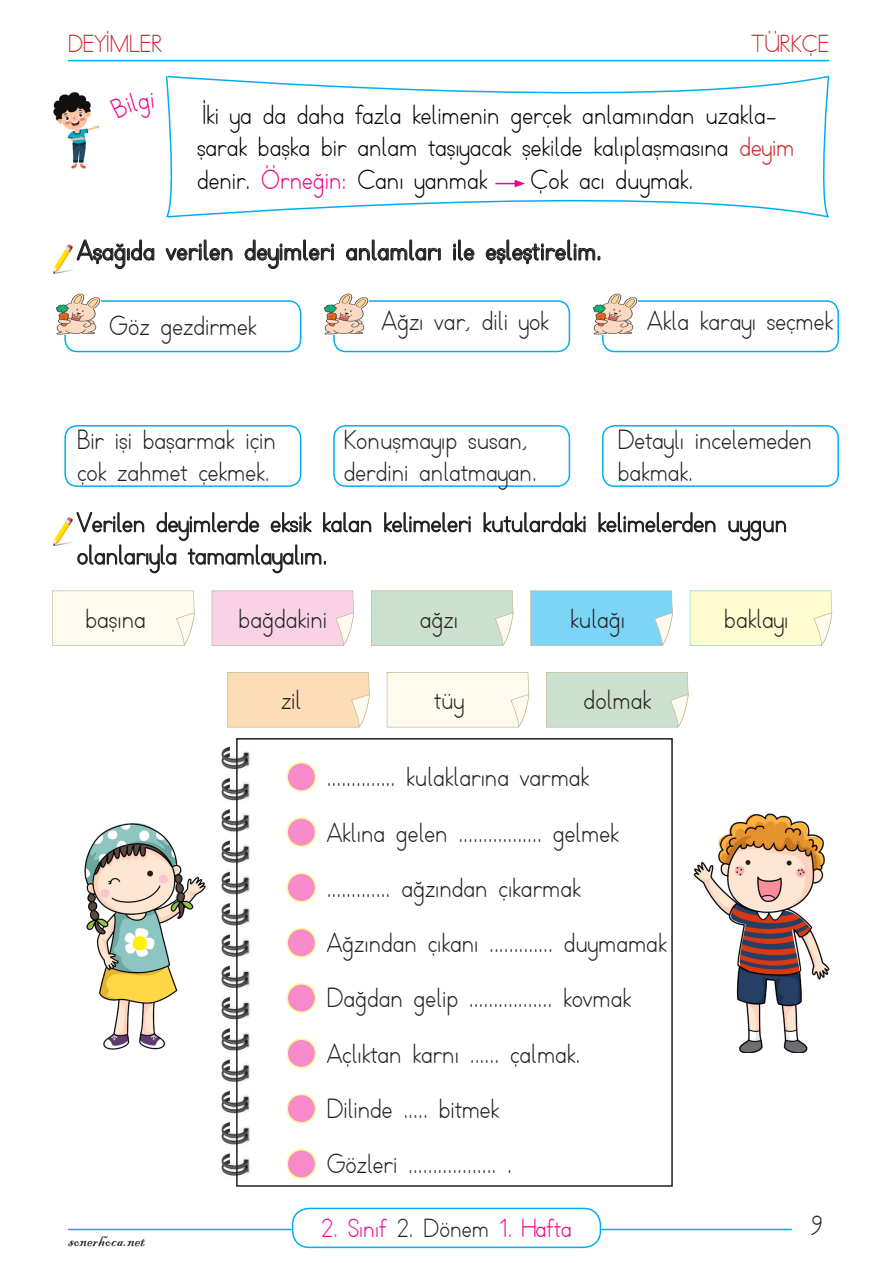
<style>
.page{position:relative;width:893px;height:1263px;background:#fff}
.page>*{position:absolute;margin:0;border:0;box-sizing:border-box;transform-origin:0 0}
.t1{font:27px/32.4px "TTKB Dik Temel Abece";color:#231f20}
.t2{font:27px/32.4px "TTKB Dik Temel Abece";color:#000}
.t3{font:700 27px "TTKB Dik Temel Abece";color:#231f20}
.t4{font:25.5px "TTKB Dik Temel Abece";color:#ed028c}
.t5{font:24px "TTKB Dik Temel Abece";color:#d1232a}
.t6{font:18px "Blackadder ITC";color:#231f20}
.s1{color:#d1232a}
.s2{color:#ed028c}
.s3{color:#231f20}
</style>
<div class="page">
<hr style="left:68px;top:60px;width:761px;height:1px;background:#00aeef">
<hr style="left:68px;top:1229px;width:223px;height:1px;background:#00aeef">
<div style="left:292px;top:1208px;width:309px;height:40px;border:2px solid #00aeef;border-radius:17px"></div>
<hr style="left:601px;top:1229px;width:191px;height:1px;background:#00aeef">
<img style="left:53px;top:92px;width:47px;height:77px">
<svg style="left:165px;top:75px;width:665px;height:143px"></svg>
<svg style="left:76px;top:239px;width:79px;height:30px"></svg>
<svg style="left:165px;top:239px;width:68px;height:22px"></svg>
<svg style="left:244px;top:239px;width:90px;height:30px"></svg>
<svg style="left:346px;top:239px;width:95px;height:22px"></svg>
<svg style="left:453px;top:239px;width:22px;height:22px"></svg>
<svg style="left:485px;top:239px;width:116px;height:25px"></svg>
<svg style="left:384px;top:512px;width:87px;height:21px"></svg>
<svg style="left:483px;top:512px;width:103px;height:21px"></svg>
<svg style="left:598px;top:512px;width:118px;height:21px"></svg>
<svg style="left:728px;top:520px;width:58px;height:21px"></svg>
<svg style="left:76px;top:512px;width:296px;height:61px"></svg>
<img style="left:53px;top:244px;width:20px;height:30px">
<img style="left:53px;top:517px;width:20px;height:29px">
<div style="left:64px;top:300px;width:237px;height:52px;border:2px solid #00aeef;border-radius:12px"></div>
<div style="left:64px;top:425px;width:237px;height:62px;border:2px solid #00aeef;border-radius:12px"></div>
<div style="left:602px;top:300px;width:237px;height:52px;border:2px solid #00aeef;border-radius:12px"></div>
<div style="left:602px;top:425px;width:237px;height:62px;border:2px solid #00aeef;border-radius:12px"></div>
<div style="left:333px;top:300px;width:237px;height:52px;border:2px solid #00aeef;border-radius:12px"></div>
<div style="left:333px;top:425px;width:237px;height:62px;border:2px solid #00aeef;border-radius:12px"></div>
<img style="left:55px;top:293px;width:45px;height:42px">
<img style="left:592px;top:293px;width:46px;height:42px">
<img style="left:323px;top:293px;width:46px;height:42px">
<svg style="left:52px;top:590px;width:143px;height:56px;background:#fbf8eb"></svg>
<svg style="left:227px;top:672px;width:143px;height:55px;background:#faddba"></svg>
<svg style="left:212px;top:590px;width:142px;height:56px;background:#f7d4e3"></svg>
<svg style="left:387px;top:672px;width:142px;height:55px;background:#fcf9eb"></svg>
<svg style="left:371px;top:590px;width:142px;height:56px;background:#cde0cd"></svg>
<svg style="left:546px;top:672px;width:143px;height:55px;background:#cde0ce"></svg>
<svg style="left:530px;top:590px;width:143px;height:56px;background:#87d6f2"></svg>
<svg style="left:690px;top:590px;width:142px;height:56px;background:#fbfad1"></svg>
<img style="left:221px;top:746px;width:29px;height:430px">
<div style="left:236px;top:738px;width:437px;height:449px;border:2px solid #231f20"></div>
<svg style="left:287px;top:763px;width:28px;height:28px"></svg>
<div style="left:286px;top:762px;width:30px;height:30px;border:2px solid #fff101;border-radius:50%"></div>
<svg style="left:287px;top:873px;width:28px;height:29px"></svg>
<div style="left:286px;top:872px;width:30px;height:30px;border:2px solid #fff101;border-radius:50%"></div>
<div style="left:287px;top:1039px;width:28px;height:28px;background:#f68aca;border-radius:50%"></div>
<div style="left:286px;top:1038px;width:30px;height:30px;border:2px solid #fff101;border-radius:50%"></div>
<svg style="left:287px;top:818px;width:28px;height:28px"></svg>
<div style="left:286px;top:817px;width:30px;height:30px;border:2px solid #fff101;border-radius:50%"></div>
<svg style="left:287px;top:984px;width:28px;height:28px"></svg>
<div style="left:286px;top:983px;width:30px;height:30px;border:2px solid #fff101;border-radius:50%"></div>
<svg style="left:287px;top:929px;width:28px;height:28px"></svg>
<div style="left:286px;top:928px;width:30px;height:30px;border:2px solid #fff101;border-radius:50%"></div>
<svg style="left:287px;top:1094px;width:28px;height:29px"></svg>
<div style="left:286px;top:1094px;width:30px;height:29px;border:2px solid #fff101;border-radius:50%"></div>
<svg style="left:287px;top:1150px;width:28px;height:28px"></svg>
<div style="left:286px;top:1149px;width:30px;height:30px;border:2px solid #fff101;border-radius:50%"></div>
<img style="left:84px;top:822px;width:122px;height:228px">
<img style="left:693px;top:813px;width:137px;height:239px">
<p class="t5" style="left:68px;top:30px;width:96px">DEYIMLER</p>
<p class="t5" style="left:752px;top:30px;width:79px">TÜRKÇE</p>
<p class="t2" style="left:197px;top:99px;width:599px">İki ya da daha fazla kelimenin gerçek anlamından uzakla&shy;şarak başka bir anlam taşıyacak şekilde kalıplaşmasına <span class="s1">deyim </span>denir. <span class="s2">Örneğin:</span> Canı yanmak</p>
<p class="t2" style="left:531px;top:164px;width:164px">Çok acı duymak.</p>
<p class="t3" style="left:77px;top:233px;width:526px">Aşağıda verilen deyimleri anlamları ile eşleştirelim.</p>
<p class="t1" style="left:109px;top:310px;width:149px">Göz gezdirmek</p>
<p class="t1" style="left:381px;top:305px;width:169px">Ağzı var, dili yok</p>
<p class="t1" style="left:647px;top:305px;width:187px">Akla karayı seçmek</p>
<p class="t1" style="left:77px;top:424px;width:200px">Bir işi başarmak için çok zahmet çekmek.</p>
<p class="t1" style="left:344px;top:424px;width:195px">Konuşmayıp susan, derdini anlatmayan.</p>
<p class="t1" style="left:618px;top:424px;width:196px">Detaylı incelemeden bakmak.</p>
<p class="t1" style="left:77px;top:507px;width:712px">Verilen deyimlerde eksik kalan kelimeleri kutulardaki kelimelerden uygun olanlarıyla tamamlayalım.</p>
<p class="t1" style="left:85px;top:603px;width:62px">başına</p>
<p class="t1" style="left:239px;top:603px;width:90px">bağdakini</p>
<p class="t1" style="left:570px;top:603px;width:56px">kulağı</p>
<p class="t1" style="left:724px;top:603px;width:66px">baklayı</p>
<p class="t1" style="left:420px;top:603px;width:40px">ağzı</p>
<p class="t1" style="left:281px;top:684px;width:22px">zil</p>
<p class="t1" style="left:434px;top:684px;width:31px">tüy</p>
<p class="t1" style="left:584px;top:684px;width:69px">dolmak</p>
<p class="t1" style="left:327px;top:761px;width:264px">.............. kulaklarına varmak</p>
<p class="t1" style="left:327px;top:817px;width:294px">Aklına gelen ................. gelmek</p>
<p class="t1" style="left:327px;top:872px;width:256px">............. ağzından çıkarmak</p>
<p class="t1" style="left:327px;top:927px;width:341px">Ağzından çıkanı ............. duymamak</p>
<p class="t1" style="left:327px;top:983px;width:306px">Dağdan gelip ................. kovmak</p>
<p class="t1" style="left:327px;top:1038px;width:255px">Açlıktan karnı ...... çalmak.</p>
<p class="t6" style="left:68px;top:1229px;width:79px">sonerhoca.net</p>
<p class="t1" style="left:327px;top:1093px;width:174px">Dilinde ..... bitmek</p>
<p class="t1" style="left:327px;top:1148px;width:187px">Gözleri .................. .</p>
<p class="t4" style="left:321px;top:1212px;width:252px">2. Sınıf <span class="s3">2. Dönem</span> 1. Hafta</p>
<p class="t1" style="left:810px;top:1210px;width:14px">9</p>
</div>
